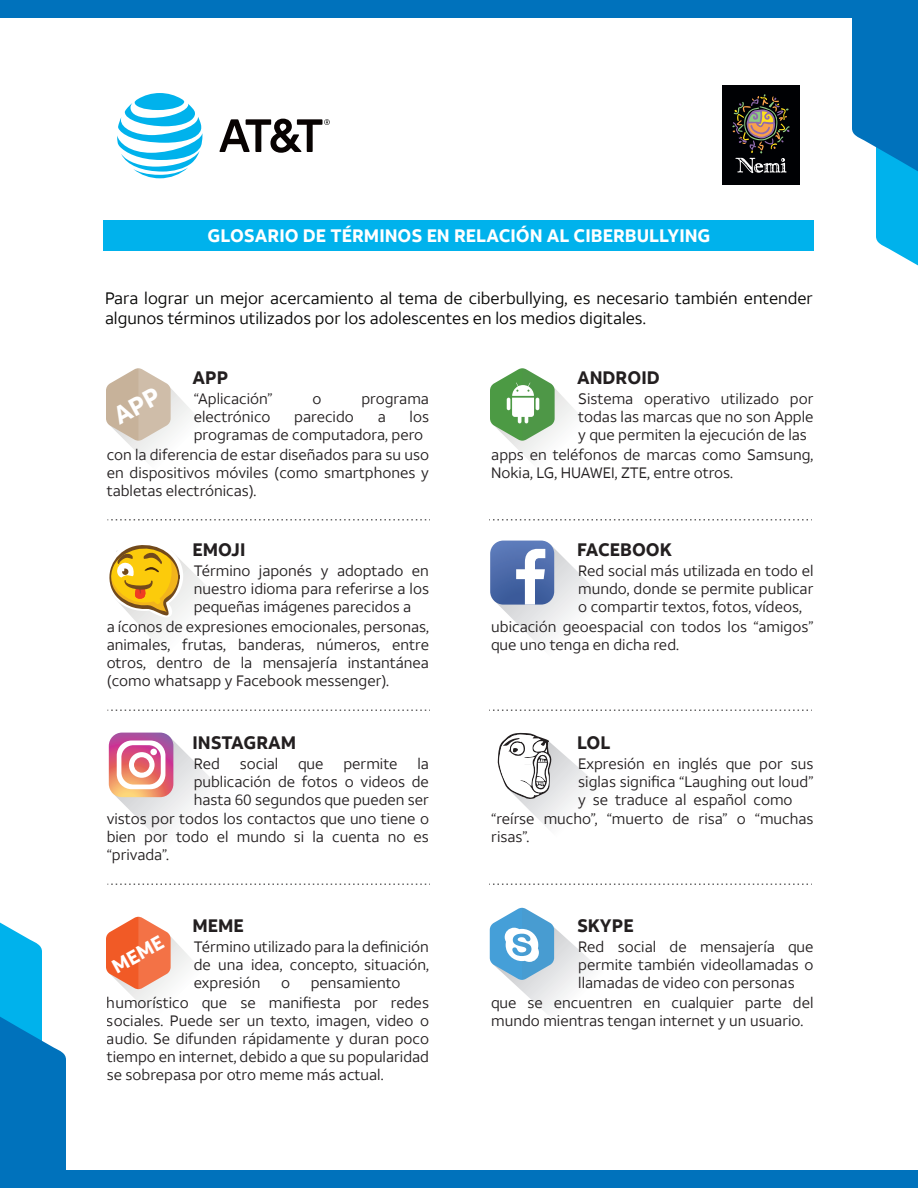
<style>
.page{position:relative;width:918px;height:1188px;background:#fff}
.page>*{position:absolute;margin:0;border:0;box-sizing:border-box;transform-origin:0 0}
.t1{font:700 19.5px "ATT Aleck Sans";color:#fff}
.t2{font:700 18px "ATT Aleck Sans";color:#231f20}
.t3{font:700 18px "ATT Aleck Sans";color:#fff}
.t4{font:16.5px/19.8px "ATT Aleck Sans";color:#050504}
.t5{font:15px/18px "ATT Aleck Sans";color:#231f20;text-align:justify}
</style>
<div class="page">
<svg style="left:490px;top:541px;width:106px;height:105px"></svg>
<div style="left:104px;top:221px;width:710px;height:30px;background:#00b2ec"></div>
<svg style="left:117px;top:93px;width:85px;height:85px"></svg>
<svg style="left:219px;top:119px;width:111px;height:34px"></svg>
<div style="left:0;top:0;width:918px;height:17px;background:#0072bc"></div>
<svg style="left:852px;top:17px;width:66px;height:248px"></svg>
<div style="left:722px;top:85px;width:78px;height:100px;background:#000104"></div>
<svg style="left:732px;top:94px;width:58px;height:79px"></svg>
<svg style="left:490px;top:368px;width:86px;height:92px"></svg>
<svg style="left:109px;top:545px;width:99px;height:96px"></svg>
<svg style="left:498px;top:733px;width:96px;height:95px"></svg>
<svg style="left:490px;top:908px;width:105px;height:105px"></svg>
<svg style="left:107px;top:710px;width:323px;height:1px"></svg>
<svg style="left:489px;top:710px;width:323px;height:1px"></svg>
<svg style="left:107px;top:519px;width:323px;height:1px"></svg>
<svg style="left:489px;top:519px;width:323px;height:1px"></svg>
<svg style="left:107px;top:733px;width:323px;height:152px"></svg>
<svg style="left:489px;top:884px;width:323px;height:1px"></svg>
<div style="left:0;top:1171px;width:918px;height:17px;background:#0072bc"></div>
<svg style="left:0;top:923px;width:66px;height:248px"></svg>
<svg style="left:106px;top:368px;width:86px;height:92px"></svg>
<svg style="left:106px;top:917px;width:86px;height:91px"></svg>
<p class="t3" style="left:208px;top:224px;width:504px">GLOSARIO DE TÉRMINOS EN RELACIÓN AL CIBERBULLYING</p>
<p class="t4" style="left:105px;top:289px;width:709px">Para lograr un mejor acercamiento al tema de ciberbullying, es necesario también entender algunos términos utilizados por los adolescentes en los medios digitales.</p>
<p class="t2" style="left:193px;top:366px;width:37px">APP</p>
<p class="t5" style="left:194px;top:390px;width:80px">“Aplicación”</p>
<p class="t5" style="left:313px;top:390px;width:10px">o</p>
<p class="t5" style="left:362px;top:390px;width:69px">programa</p>
<p class="t5" style="left:194px;top:408px;width:78px">electrónico</p>
<p class="t5" style="left:294px;top:408px;width:61px">parecido</p>
<p class="t5" style="left:378px;top:408px;width:10px">a</p>
<p class="t5" style="left:194px;top:408px;width:237px;text-indent:216px">los programas de computadora, pero</p>
<p class="t5" style="left:107px;top:446px;width:324px">con la diferencia de estar diseñados para su uso en dispositivos móviles (como smartphones y tabletas electrónicas).</p>
<p class="t2" style="left:193px;top:538px;width:54px">EMOJI</p>
<p class="t5" style="left:194px;top:562px;width:237px">Término japonés y adoptado en nuestro idioma para referirse a los pequeñas imágenes parecidos a</p>
<p class="t5" style="left:107px;top:618px;width:324px">a íconos de expresiones emocionales, personas, animales, frutas, banderas, números, entre otros, dentro de la mensajería instantánea (como whatsapp y Facebook messenger).</p>
<p class="t2" style="left:193px;top:731px;width:105px">INSTAGRAM</p>
<p class="t5" style="left:194px;top:754px;width:28px">Red</p>
<p class="t5" style="left:240px;top:754px;width:40px">social</p>
<p class="t5" style="left:298px;top:754px;width:27px">que</p>
<p class="t5" style="left:343px;top:754px;width:56px">permite</p>
<p class="t5" style="left:194px;top:754px;width:237px;text-indent:224px">la publicación de fotos o videos de hasta 60 segundos que pueden ser</p>
<p class="t5" style="left:107px;top:810px;width:324px">vistos por todos los contactos que uno tiene o bien por todo el mundo si la cuenta no es “privada”.</p>
<p class="t2" style="left:193px;top:914px;width:53px">MEME</p>
<p class="t5" style="left:194px;top:938px;width:237px">Término utilizado para la definición de una idea, concepto, situación, expresión</p>
<h1 class="t1" style="left:108px;top:957px;width:57px;rotate:-29deg">MEME</h1>
<p class="t5" style="left:107px;top:973px;width:324px;line-height:20px;text-indent:204px">pensamiento humorístico que se manifiesta por redes</p>
<p class="t5" style="left:107px;top:1012px;width:324px">sociales. Puede ser un texto, imagen, video o audio. Se difunden rápidamente y duran poco tiempo en internet, debido a que su popularidad se sobrepasa por otro meme más actual.</p>
<p class="t5" style="left:281px;top:974px;width:10px">o</p>
<p class="t2" style="left:577px;top:366px;width:84px">ANDROID</p>
<p class="t5" style="left:578px;top:390px;width:237px">Sistema operativo utilizado por todas las marcas que no son Apple y que permiten la ejecución de las</p>
<p class="t5" style="left:491px;top:446px;width:324px">apps en teléfonos de marcas como Samsung,<br>Nokia, LG, HUAWEI, ZTE, entre otros.</p>
<p class="t2" style="left:577px;top:538px;width:97px">FACEBOOK</p>
<p class="t5" style="left:578px;top:562px;width:237px">Red social más utilizada en todo el mundo, donde se permite publicar o compartir textos, fotos, vídeos,</p>
<p class="t5" style="left:491px;top:618px;width:324px">ubicación geoespacial con todos los “amigos” que uno tenga en dicha red.</p>
<p class="t2" style="left:577px;top:731px;width:35px">LOL</p>
<p class="t5" style="left:578px;top:754px;width:237px">Expresión en inglés que por sus siglas significa “Laughing out loud” y se traduce al español como</p>
<p class="t5" style="left:491px;top:810px;width:324px">“reírse mucho”, “muerto de risa” o “muchas risas”.</p>
<p class="t2" style="left:577px;top:914px;width:58px">SKYPE</p>
<p class="t5" style="left:578px;top:938px;width:237px">Red social de mensajería que permite también videollamadas o llamadas de video con personas</p>
<p class="t5" style="left:491px;top:994px;width:324px">que se encuentren en cualquier parte del mundo mientras tengan internet y un usuario.</p>
</div>
